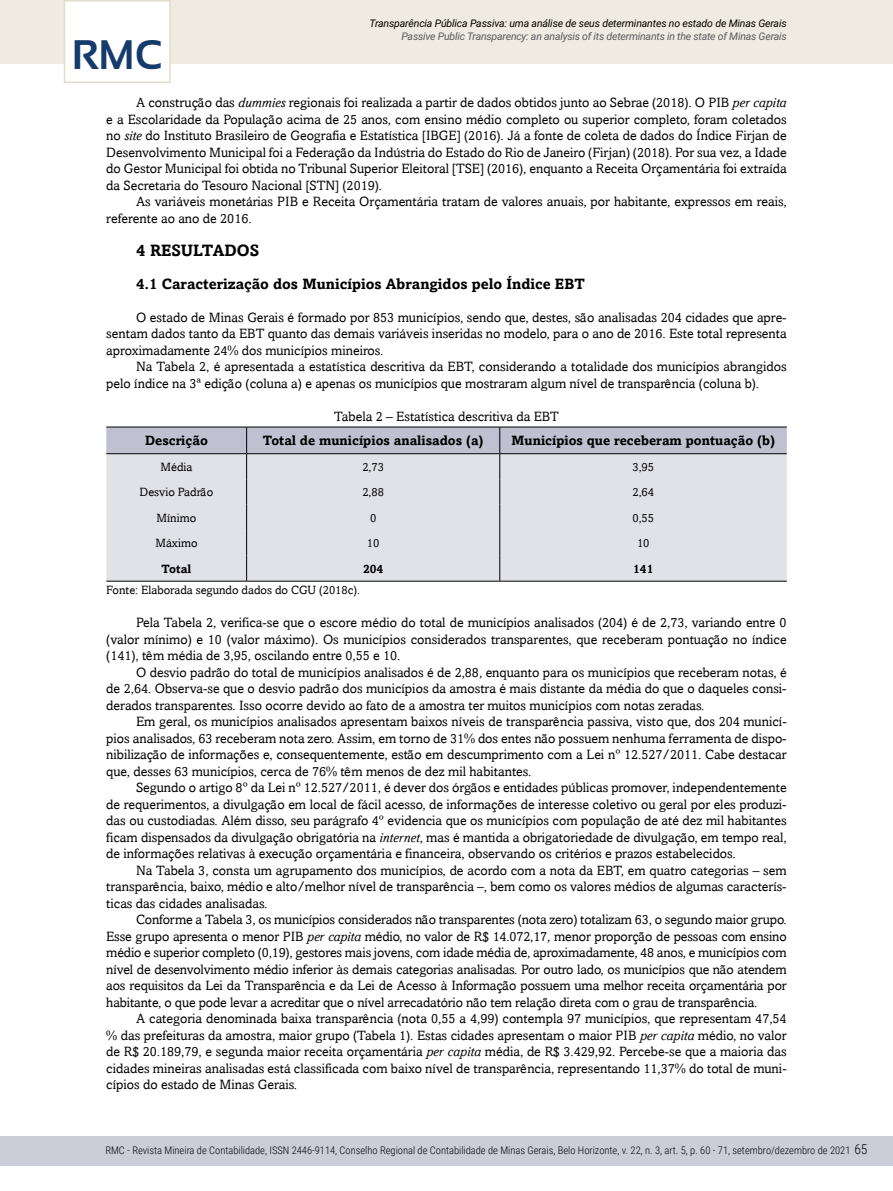
<style>
.page{position:relative;width:893px;height:1191px;background:#fff}
.page>*{position:absolute;margin:0;border:0;box-sizing:border-box;transform-origin:0 0}
.t1{font:700 41.25px "Sansation";color:#143b6b}
.t2{font:700 16.5px "Amasis";color:#000}
.t3{font:700 15px "Amasis";color:#000}
.t4{font:13.5px/16.5px "Amasis";color:#000;text-align:justify}
.t5{font:700 13.5px "Amasis";color:#000}
.t6{font:300 13.5px "Roboto Condensed";color:#000}
.t7{font:12px "Amasis";color:#000}
.t8{font:700 12px "Amasis";color:#000}
.t9{font:300 10.5px "Roboto Condensed";color:#000}
.t10{font:italic 10.5px "Roboto";letter-spacing:-.015em;color:#000}
.t11{font:italic 10.5px "Roboto";letter-spacing:-.02em;color:#58595b}
.s1{font-style:italic}
</style>
<div class="page">
<div style="left:0;top:1135px;width:893px;height:30px;background:#cdcdda"></div>
<div style="left:0;top:0;width:893px;height:64px;background:#efebe1"></div>
<div style="left:64px;top:0;width:107px;height:83px;background:#fff;border:2px solid #e4dcca"></div>
<hr style="left:106px;top:581px;width:141px;height:1px;background:#000">
<hr style="left:247px;top:581px;width:253px;height:1px;background:#000">
<svg style="left:106px;top:427px;width:681px;height:154px"></svg>
<hr style="left:500px;top:581px;width:287px;height:1px;background:#000">
<h1 class="t1" style="left:72px;top:32px;width:92px">RMC</h1>
<p class="t10" style="left:369px;top:16px;width:419px">Transparência Pública Passiva: uma análise de seus determinantes no estado de Minas Gerais</p>
<p class="t11" style="left:401px;top:29px;width:387px">Passive Public Transparency: an analysis of its determinants in the state of Minas Gerais</p>
<p class="t4" style="left:106px;top:94px;width:682px;text-indent:30px">A construção das <span class="s1">dummies</span> regionais foi realizada a partir de dados obtidos junto ao Sebrae (2018). O PIB <span class="s1">per capita </span>e a Escolaridade da População acima de 25 anos, com ensino médio completo ou superior completo, foram coletados no <span class="s1">site</span> do Instituto Brasileiro de Geografia e Estatística [IBGE] (2016). Já a fonte de coleta de dados do Índice Firjan de Desenvolvimento Municipal foi a Federação da Indústria do Estado do Rio de Janeiro (Firjan) (2018). Por sua vez, a Idade do Gestor Municipal foi obtida no Tribunal Superior Eleitoral [TSE] (2016), enquanto a Receita Orçamentária foi extraída da Secretaria do Tesouro Nacional [STN] (2019).</p>
<p class="t4" style="left:106px;top:193px;width:682px;text-indent:30px">As variáveis monetárias PIB e Receita Orçamentária tratam de valores anuais, por habitante, expressos em reais, referente ao ano de 2016.</p>
<p class="t2" style="left:136px;top:240px;width:125px">4 RESULTADOS</p>
<p class="t3" style="left:136px;top:275px;width:450px">4.1 Caracterização dos Municípios Abrangidos pelo Índice EBT</p>
<p class="t4" style="left:106px;top:309px;width:682px;text-indent:30px">O estado de Minas Gerais é formado por 853 municípios, sendo que, destes, são analisadas 204 cidades que apre&shy;sentam dados tanto da EBT quanto das demais variáveis inseridas no modelo, para o ano de 2016. Este total representa aproximadamente 24% dos municípios mineiros.</p>
<p class="t4" style="left:106px;top:358px;width:682px;text-indent:30px">Na Tabela 2, é apresentada a estatística descritiva da EBT, considerando a totalidade dos municípios abrangidos pelo índice na 3ª edição (coluna a) e apenas os municípios que mostraram algum nível de transparência (coluna b).</p>
<p class="t4" style="left:334px;top:408px;width:226px">Tabela 2 – Estatística descritiva da EBT</p>
<p class="t5" style="left:145px;top:432px;width:64px">Descrição</p>
<p class="t5" style="left:263px;top:432px;width:222px">Total de municípios analisados (a)</p>
<p class="t5" style="left:512px;top:432px;width:265px">Municípios que receberam pontuação (b)</p>
<p class="t7" style="left:161px;top:459px;width:33px">Média</p>
<p class="t7" style="left:362px;top:459px;width:23px">2,73</p>
<p class="t7" style="left:632px;top:459px;width:23px">3,95</p>
<p class="t7" style="left:140px;top:485px;width:75px">Desvio Padrão</p>
<p class="t7" style="left:362px;top:485px;width:23px">2,88</p>
<p class="t7" style="left:632px;top:485px;width:23px">2,64</p>
<p class="t7" style="left:157px;top:510px;width:41px">Mínimo</p>
<p class="t7" style="left:370px;top:510px;width:8px">0</p>
<p class="t7" style="left:632px;top:510px;width:23px">0,55</p>
<p class="t7" style="left:155px;top:536px;width:44px">Máximo</p>
<p class="t7" style="left:367px;top:536px;width:14px">10</p>
<p class="t7" style="left:637px;top:536px;width:14px">10</p>
<p class="t8" style="left:162px;top:561px;width:31px">Total</p>
<p class="t8" style="left:363px;top:561px;width:22px">204</p>
<p class="t8" style="left:633px;top:561px;width:22px">141</p>
<p class="t7" style="left:106px;top:583px;width:255px">Fonte: Elaborada segundo dados do CGU (2018c).</p>
<p class="t4" style="left:106px;top:614px;width:682px;text-indent:30px">Pela Tabela 2, verifica-se que o escore médio do total de municípios analisados (204) é de 2,73, variando entre 0 (valor mínimo) e 10 (valor máximo). Os municípios considerados transparentes, que receberam pontuação no índice (141), têm média de 3,95, oscilando entre 0,55 e 10.</p>
<p class="t4" style="left:106px;top:664px;width:682px;text-indent:30px">O desvio padrão do total de municípios analisados é de 2,88, enquanto para os municípios que receberam notas, é de 2,64. Observa-se que o desvio padrão dos municípios da amostra é mais distante da média do que o daqueles consi&shy;derados transparentes. Isso ocorre devido ao fato de a amostra ter muitos municípios com notas zeradas.</p>
<p class="t4" style="left:106px;top:713px;width:682px;text-indent:30px">Em geral, os municípios analisados apresentam baixos níveis de transparência passiva, visto que, dos 204 municí&shy;pios analisados, 63 receberam nota zero. Assim, em torno de 31% dos entes não possuem nenhuma ferramenta de dispo&shy;nibilização de informações e, consequentemente, estão em descumprimento com a Lei nº 12.527/2011. Cabe destacar que, desses 63 municípios, cerca de 76% têm menos de dez mil habitantes.</p>
<p class="t4" style="left:106px;top:779px;width:682px;text-indent:30px">Segundo o artigo 8º da Lei nº 12.527/2011, é dever dos órgãos e entidades públicas promover, independentemente de requerimentos, a divulgação em local de fácil acesso, de informações de interesse coletivo ou geral por eles produzi&shy;das ou custodiadas. Além disso, seu parágrafo 4º evidencia que os municípios com população de até dez mil habitantes ficam dispensados da divulgação obrigatória na <span class="s1">internet</span>, mas é mantida a obrigatoriedade de divulgação, em tempo real, de informações relativas à execução orçamentária e financeira, observando os critérios e prazos estabelecidos.</p>
<p class="t4" style="left:106px;top:861px;width:682px;text-indent:30px">Na Tabela 3, consta um agrupamento dos municípios, de acordo com a nota da EBT, em quatro categorias – sem transparência, baixo, médio e alto/melhor nível de transparência –, bem como os valores médios de algumas caracterís&shy;ticas das cidades analisadas.</p>
<p class="t4" style="left:106px;top:911px;width:682px;text-indent:30px">Conforme a Tabela 3, os municípios considerados não transparentes (nota zero) totalizam 63, o segundo maior grupo.<br>Esse grupo apresenta o menor PIB <span class="s1">per capita</span> médio, no valor de R$ 14.072,17, menor proporção de pessoas com ensino médio e superior completo (0,19), gestores mais jovens, com idade média de, aproximadamente, 48 anos, e municípios com nível de desenvolvimento médio inferior às demais categorias analisadas. Por outro lado, os municípios que não atendem aos requisitos da Lei da Transparência e da Lei de Acesso à Informação possuem uma melhor receita orçamentária por habitante, o que pode levar a acreditar que o nível arrecadatório não tem relação direta com o grau de transparência.</p>
<p class="t4" style="left:106px;top:1010px;width:682px;text-indent:30px">A categoria denominada baixa transparência (nota 0,55 a 4,99) contempla 97 municípios, que representam 47,54 % das prefeituras da amostra, maior grupo (Tabela 1). Estas cidades apresentam o maior PIB <span class="s1">per capita</span> médio, no valor de R$ 20.189,79, e segunda maior receita orçamentária <span class="s1">per capita</span> média, de R$ 3.429,92. Percebe-se que a maioria das cidades mineiras analisadas está classificada com baixo nível de transparência, representando 11,37% do total de muni&shy;cípios do estado de Minas Gerais.</p>
<p class="t6" style="left:854px;top:1140px;width:15px">65</p>
<p class="t9" style="left:105px;top:1143px;width:747px">RMC - Revista Mineira de Contabilidade, ISSN 2446-9114, Conselho Regional de Contabilidade de Minas Gerais, Belo Horizonte, v. 22, n. 3, art. 5, p. 60 - 71, setembro/dezembro de 2021</p>
</div>
